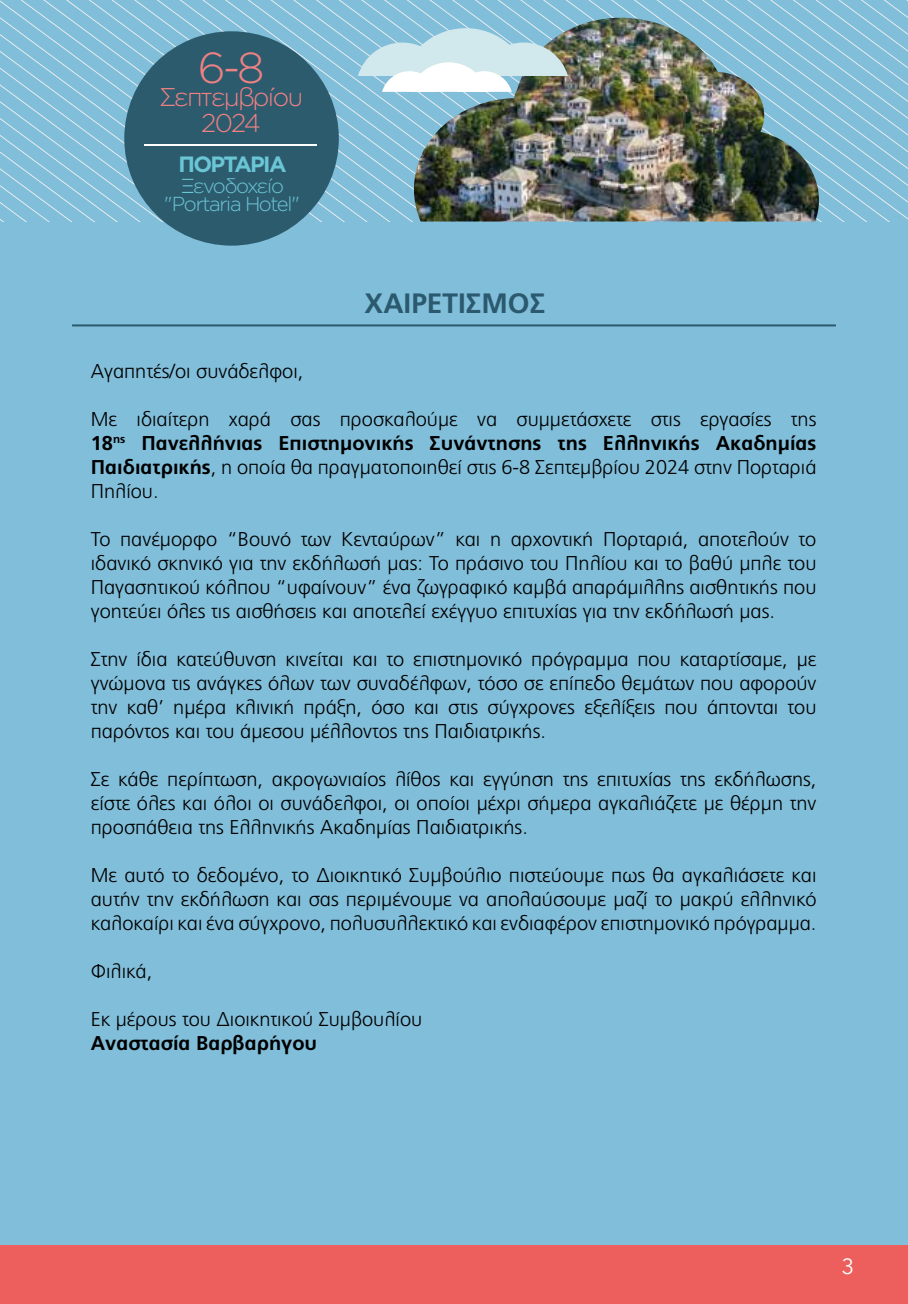
<style>
.page{position:relative;width:908px;height:1304px;background:#fff}
.page>*{position:absolute;margin:0;border:0;box-sizing:border-box;transform-origin:0 0}
.t1{font:300 43.4px "Gotham Greek";color:#ef8182}
.t2{font:700 28px "PF Catalog";color:#2b596e}
.t3{font:300 25.6px/26.2px "Gotham Greek";letter-spacing:-.075em;color:#ef8182;text-align:center}
.t4{font:700 22.2px "Gotham Greek";letter-spacing:-.075em;color:#6ac5d4}
.t5{font:22px "Avenir Next";color:#fff}
.t6{font:300 20.2px/18.6px "Gotham Greek";letter-spacing:-.075em;color:#6ac5d4;text-align:center}
.t7{font:300 20px/24px "PF Catalog";color:#000;text-align:justify}
.t8{font:700 20px "PF Catalog";color:#000}
.s1{font-weight:700}
</style>
<div class="page">
<div style="left:0;top:0;width:907px;height:1246px;background:#81beda"></div>
<svg style="left:889px;top:0;width:18px;height:219px"></svg>
<svg style="left:867px;top:0;width:22px;height:222px"></svg>
<svg style="left:844px;top:0;width:23px;height:222px"></svg>
<svg style="left:821px;top:0;width:23px;height:222px"></svg>
<svg style="left:0;top:0;width:410px;height:221px"></svg>
<svg style="left:0;top:4px;width:399px;height:218px"></svg>
<svg style="left:0;top:12px;width:388px;height:210px"></svg>
<svg style="left:0;top:21px;width:376px;height:201px"></svg>
<svg style="left:0;top:29px;width:365px;height:193px"></svg>
<svg style="left:0;top:38px;width:354px;height:184px"></svg>
<svg style="left:0;top:46px;width:342px;height:176px"></svg>
<svg style="left:0;top:51px;width:308px;height:171px"></svg>
<div style="left:0;top:1245px;width:907px;height:59px;background:#ec5f5d"></div>
<img style="left:414px;top:18px;width:404px;height:204px">
<div style="left:124px;top:31px;width:215px;height:215px;background:#2d5b6e;border-radius:50%"></div>
<hr style="left:144px;top:144px;width:172px;height:2px;background:#fff">
<svg style="left:358px;top:28px;width:209px;height:64px"></svg>
<hr style="left:72px;top:324px;width:763px;height:2px;background:#2b596e">
<h1 class="t1" style="left:198px;top:44px;width:68px">6-8</h1>
<p class="t3" style="left:159px;top:83px;width:145px">Σεπτεμβρίου<br>2024</p>
<p class="t4" style="left:178px;top:152px;width:110px">ΠΟΡΤΑΡΙΑ</p>
<p class="t6" style="left:164px;top:176px;width:138px">Ξενοδοχείο "Portaria Hotel"</p>
<h2 class="t2" style="left:364px;top:286px;width:182px">ΧΑΙΡΕΤΙΣΜΟΣ</h2>
<p class="t7" style="left:91px;top:359px;width:214px">Αγαπητές/οι συνάδελφοι,</p>
<p class="t7" style="left:91px;top:407px;width:726px">Με ιδιαίτερη χαρά σας προσκαλούμε να συμμετάσχετε στις εργασίες της <span class="s1">18</span><sup>ης</sup> <span class="s1">Πανελλήνιας Επιστημονικής Συνάντησης της Ελληνικής Ακαδημίας Παιδιατρικής</span>, η οποία θα πραγματοποιηθεί στις 6-8 Σεπτεμβρίου 2024 στην Πορταριά Πηλίου.</p>
<p class="t7" style="left:91px;top:527px;width:726px">Το πανέμορφο “Βουνό των Κενταύρων” και η αρχοντική Πορταριά, αποτελούν το ιδανικό σκηνικό για την εκδήλωσή μας: Το πράσινο του Πηλίου και το βαθύ μπλε του Παγασητικού κόλπου “υφαίνουν” ένα ζωγραφικό καμβά απαράμιλλης αισθητικής που γοητεύει όλες τις αισθήσεις και αποτελεί εχέγγυο επιτυχίας για την εκδήλωσή μας.</p>
<p class="t7" style="left:91px;top:647px;width:726px">Στην ίδια κατεύθυνση κινείται και το επιστημονικό πρόγραμμα που καταρτίσαμε, με γνώμονα τις ανάγκες όλων των συναδέλφων, τόσο σε επίπεδο θεμάτων που αφορούν την καθ’ ημέρα κλινική πράξη, όσο και στις σύγχρονες εξελίξεις που άπτονται του παρόντος και του άμεσου μέλλοντος της Παιδιατρικής.</p>
<p class="t7" style="left:91px;top:767px;width:727px">Σε κάθε περίπτωση, ακρογωνιαίος λίθος και εγγύηση της επιτυχίας της εκδήλωσης, είστε όλες και όλοι οι συνάδελφοι, οι οποίοι μέχρι σήμερα αγκαλιάζετε με θέρμη την προσπάθεια της Ελληνικής Ακαδημίας Παιδιατρικής.</p>
<p class="t7" style="left:91px;top:863px;width:727px">Με αυτό το δεδομένο, το Διοικητικό Συμβούλιο πιστεύουμε πως θα αγκαλιάσετε και αυτήν την εκδήλωση και σας περιμένουμε να απολαύσουμε μαζί το μακρύ ελληνικό καλοκαίρι και ένα σύγχρονο, πολυσυλλεκτικό και ενδιαφέρον επιστημονικό πρόγραμμα.</p>
<p class="t7" style="left:91px;top:959px;width:63px">Φιλικά,</p>
<p class="t7" style="left:91px;top:1007px;width:333px">Εκ μέρους του Διοικητικού Συμβουλίου</p>
<p class="t8" style="left:91px;top:1031px;width:228px">Αναστασία Βαρβαρήγου</p>
<p class="t5" style="left:841px;top:1248px;width:14px">3</p>
</div>
